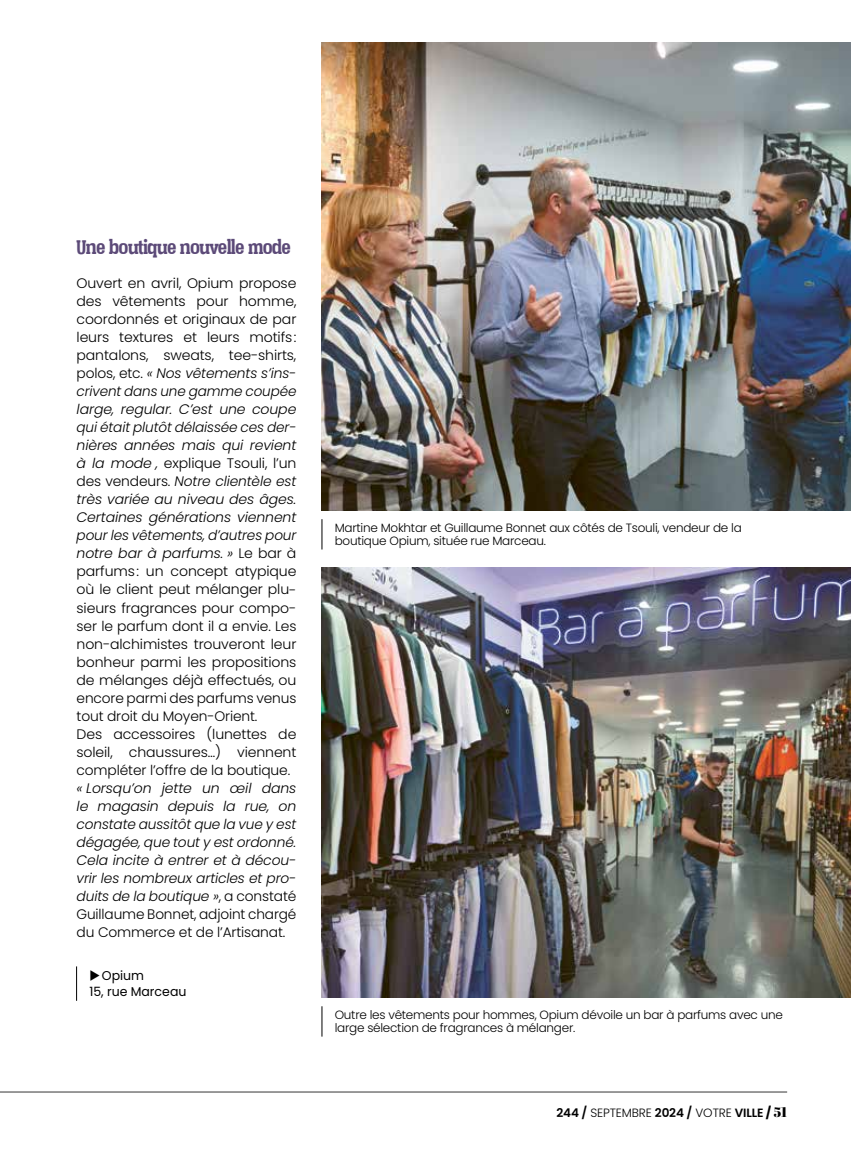
<style>
.page{position:relative;width:851px;height:1149px;background:#fff}
.page>*{position:absolute;margin:0;border:0;box-sizing:border-box;transform-origin:0 0}
.t1{font:700 22.5px "Vacer Serif Personal";letter-spacing:-.01em;color:#5c4a78}
.t2{font:300 13.8px/18px "Poppins";letter-spacing:-.01em;color:#000}
.t3{font:italic 300 13.8px/18px "Poppins";letter-spacing:-.01em;color:#000;text-align:justify}
.t4{font:12.75px/16.5px "Poppins";color:#000}
.t5{font:300 12px/13.5px "Poppins";letter-spacing:-.02em;color:#000}
.t6{font:600 12px "Poppins";letter-spacing:-.01em;color:#000}
.s1{font-style:italic}
.s2{font-style:normal}
.s3{font-weight:300}
.s4{font-weight:700}
.s5{font-family:"Abril Fatface";font-weight:400;font-size:13.8px}
</style>
<div class="page">
<hr style="left:0;top:1091px;width:787px;height:1px;background:#000">
<hr style="left:76px;top:966px;width:1px;height:34px;background:#000">
<img style="left:322px;top:43px;width:528px;height:467px">
<img style="left:322px;top:567px;width:528px;height:430px">
<hr style="left:321px;top:519px;width:1px;height:30px;background:#000">
<hr style="left:321px;top:1005px;width:1px;height:31px;background:#000">
<h1 class="t1" style="left:77px;top:234px;width:216px">Une boutique nouvelle mode</h1>
<p class="t2" style="left:77px;top:274px;width:221px">Ouvert en avril, Opium propose des vêtements pour homme, coordonnés et originaux de par leurs textures et leurs motifs: pantalons, sweats, tee-shirts, polos, etc. <span class="s1">« Nos vêtements s’ins&shy;crivent dans une gamme coupée large, regular. C’est une coupe qui était plutôt délaissée ces der&shy;nières années mais qui revient à la mode ,</span> explique Tsouli, l’un des vendeurs. <span class="s1">Notre clientèle est très variée au niveau des âges.<br>Certaines générations viennent pour les vêtements, d’autres pour notre bar à parfums. »</span> Le bar à parfums: un concept atypique où le client peut mélanger plu&shy;sieurs fragrances pour compo&shy;ser le parfum dont il a envie. Les non-alchimistes trouveront leur bonheur parmi les propositions de mélanges déjà effectués, ou encore parmi des parfums venus tout droit du Moyen-Orient.<br>Des accessoires (lunettes de soleil, chaussures…) viennent compléter l’offre de la boutique.</p>
<p class="t3" style="left:77px;top:778px;width:221px">« Lorsqu’on jette un œil dans le magasin depuis la rue, on constate aussitôt que la vue y est dégagée, que tout y est ordonné.<br>Cela incite à entrer et à décou&shy;vrir les nombreux articles et pro&shy;duits de la boutique »<span class="s2">, a constaté Guillaume Bonnet, adjoint chargé du Commerce et de l’Artisanat.</span></p>
<p class="t4" style="left:89px;top:966px;width:99px;text-indent:13px">Opium<br>15, rue Marceau</p>
<p class="t5" style="left:334px;top:520px;width:408px">Martine Mokhtar et Guillaume Bonnet aux côtés de Tsouli, vendeur de la boutique Opium, située rue Marceau.</p>
<p class="t5" style="left:334px;top:1007px;width:449px">Outre les vêtements pour hommes, Opium dévoile un bar à parfums avec une large sélection de fragrances à mélanger.</p>
<p class="t6" style="left:556px;top:1105px;width:232px">244 / <span class="s3">SEPTEMBRE</span> 2024 / <span class="s3">VOTRE</span> VILLE <span class="s4">/</span> <span class="s5">51</span></p>
</div>
